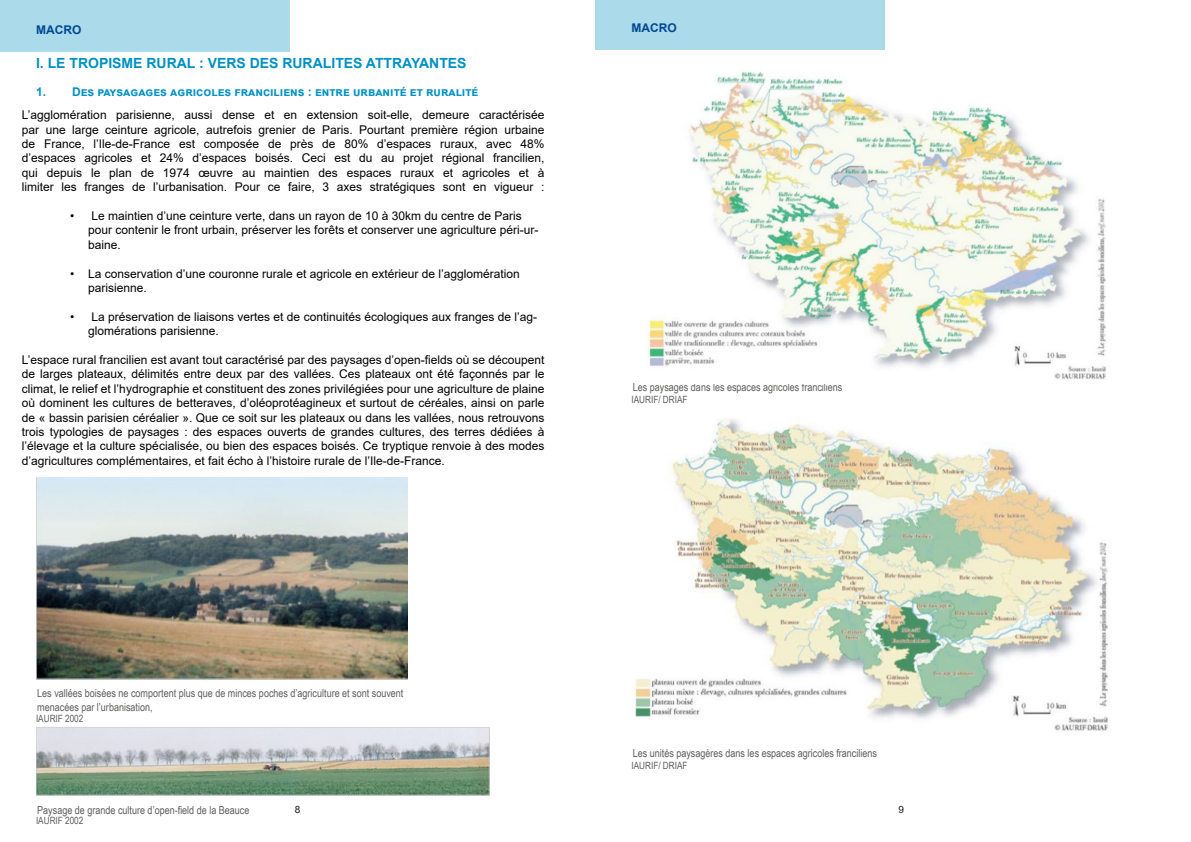
<style>
.page{position:relative;width:1191px;height:842px;background:#fff}
.page>*{position:absolute;margin:0;border:0;box-sizing:border-box;transform-origin:0 0}
.t1{font:700 14px "Arial";color:#0090c4}
.t2{font:12px/14.4px "Arial";color:#000}
.t3{font:700 12px "Arial";color:#0090c4}
.t4{font:700 12px "Arial";color:#004a92}
.t5{font:11px/13.2px "Arial Narrow";color:#5f5e5d}
.t6{font:10px "Arial Narrow";color:#5f5e5d}
.t7{font:10px "Arial";color:#212021}
</style>
<div class="page">
<div style="left:0;top:0;width:289px;height:51px;background:#abdaeb"></div>
<img style="left:36px;top:727px;width:454px;height:68px">
<img style="left:36px;top:477px;width:371px;height:203px">
<div style="left:595px;top:0;width:289px;height:49px;background:#abdaeb"></div>
<img style="left:647px;top:71px;width:459px;height:309px">
<img style="left:631px;top:419px;width:477px;height:312px">
<p class="t4" style="left:36px;top:22px;width:47px">MACRO</p>
<p class="t1" style="left:36px;top:53px;width:432px">I. LE TROPISME RURAL : VERS DES RURALITES ATTRAYANTES</p>
<p class="t3" style="left:36px;top:84px;width:444px">1. Des paysagages agricoles franciliens : entre urbanité et ruralité</p>
<p class="t2" style="left:22px;top:108px;width:524px;text-align:justify">L’agglomération parisienne, aussi dense et en extension soit-elle, demeure caractérisée par une large ceinture agricole, autrefois grenier de Paris. Pourtant première région urbaine de France, l’Ile-de-France est composée de près de 80% d’espaces ruraux, avec 48% d’espaces agricoles et 24% d’espaces boisés. Ceci est du au projet régional francilien, qui depuis le plan de 1974 œuvre au maintien des espaces ruraux et agricoles et à limiter les franges de l’urbanisation. Pour ce faire, 3 axes stratégiques sont en vigueur :</p>
<p class="t2" style="left:88px;top:208px;width:452px;text-indent:-18px">• Le maintien d’une ceinture verte, dans un rayon de 10 à 30km du centre de Paris pour contenir le front urbain, préserver les forêts et conserver une agriculture péri-ur&shy;baine.</p>
<p class="t2" style="left:88px;top:266px;width:433px;text-indent:-18px">• La conservation d’une couronne rurale et agricole en extérieur de l’agglomération parisienne.</p>
<p class="t2" style="left:88px;top:309px;width:450px;text-indent:-18px">• La préservation de liaisons vertes et de continuités écologiques aux franges de l’ag&shy;glomérations parisienne.</p>
<p class="t2" style="left:22px;top:352px;width:524px;text-align:justify">L’espace rural francilien est avant tout caractérisé par des paysages d’open-fields où se découpent de larges plateaux, délimités entre deux par des vallées. Ces plateaux ont été façonnés par le climat, le relief et l’hydrographie et constituent des zones privilégiées pour une agriculture de plaine où dominent les cultures de betteraves, d’oléoprotéagineux et surtout de céréales, ainsi on parle de « bassin parisien céréalier ». Que ce soit sur les plateaux ou dans les vallées, nous retrouvons trois typologies de paysages : des espaces ouverts de grandes cultures, des terres dédiées à l’élevage et la culture spécialisée, ou bien des espaces boisés. Ce tryptique renvoie à des modes d’agricultures complémentaires, et fait écho à l’histoire rurale de l’Ile-de-France.</p>
<p class="t4" style="left:631px;top:20px;width:47px">MACRO</p>
<p class="t5" style="left:633px;top:380px;width:211px">Les paysages dans les espaces agricoles franciliens</p>
<p class="t6" style="left:631px;top:392px;width:58px">IAURI F/ DRIAF</p>
<p class="t5" style="left:37px;top:686px;width:368px">Les vallées boisées ne comportent plus que de minces poches d’agriculture et sont souvent menacées par l’urbanisation,</p>
<p class="t6" style="left:36px;top:711px;width:49px">IAURI F 2002</p>
<p class="t5" style="left:633px;top:746px;width:246px">Les unités paysagères dans les espaces agricoles franciliens</p>
<p class="t6" style="left:631px;top:758px;width:58px">IAURI F/ DRIAF</p>
<p class="t5" style="left:37px;top:803px;width:214px">Paysage de grande culture d’open-field de la Beauce</p>
<p class="t6" style="left:36px;top:813px;width:49px">IAURI F 2002</p>
<p class="t7" style="left:295px;top:803px;width:7px">8</p>
<p class="t7" style="left:898px;top:803px;width:7px">9</p>
</div>
